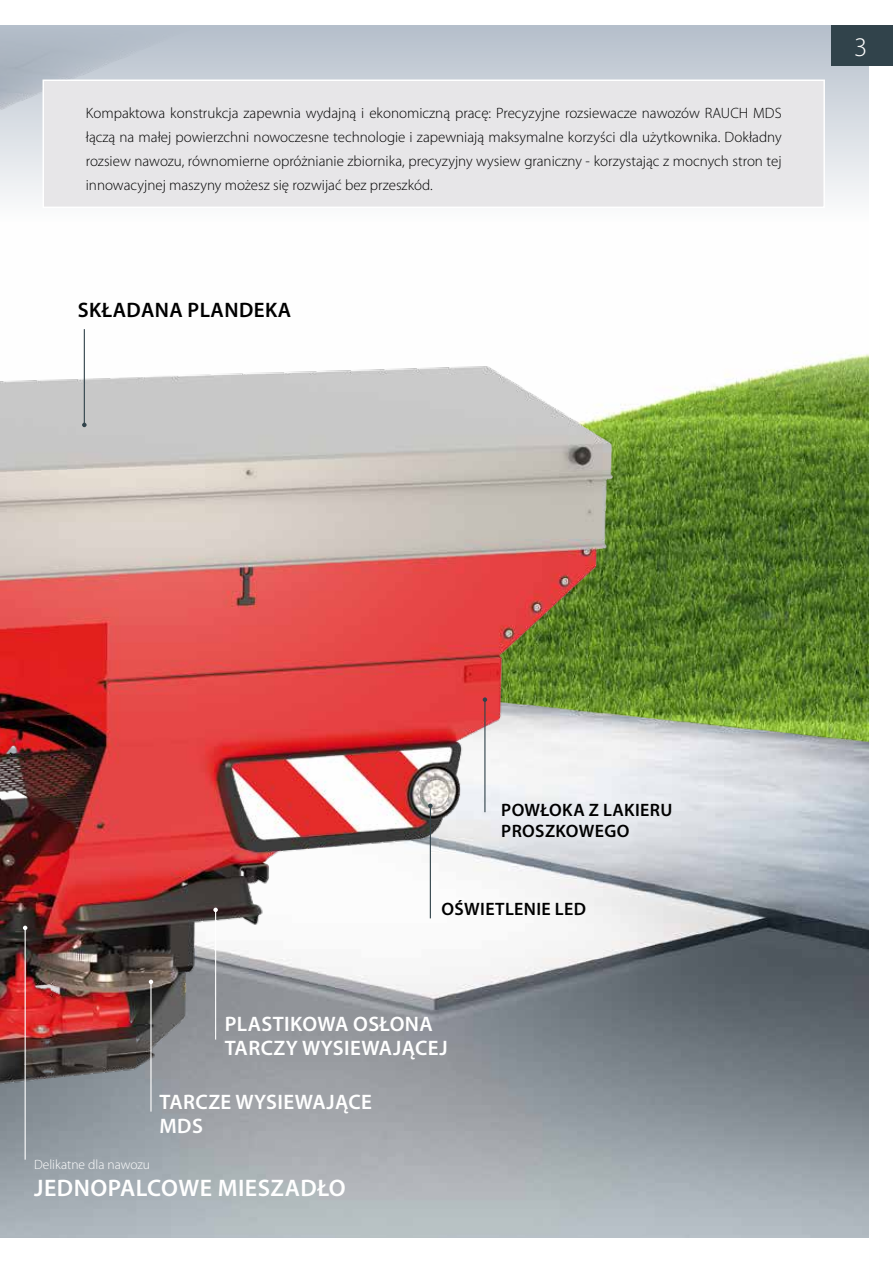
<style>
.page{position:relative;width:893px;height:1263px;background:#fff}
.page>*{position:absolute;margin:0;border:0;box-sizing:border-box;transform-origin:0 0}
.t1{font:300 27px "Myriad Pro";color:#fff}
.t2{font:600 24px "Myriad Pro";letter-spacing:.02em;color:#fff}
.t3{font:600 21px/24px "Myriad Pro";letter-spacing:.02em;color:#fff}
.t4{font:600 21px "Myriad Pro";letter-spacing:.02em;color:#000}
.t5{font:600 18px/21.6px "Myriad Pro";letter-spacing:.02em;color:#000}
.t6{font:300 15px/24px "Myriad Pro";color:#000;text-align:justify}
.t7{font:300 13.5px "Myriad Pro";color:#fff}
</style>
<div class="page">
<img style="left:0;top:329px;width:868px;height:908px">
<svg style="left:0;top:26px;width:868px;height:174px;background:#c2cad3"></svg>
<img style="left:0;top:349px;width:636px;height:757px">
<div style="left:42px;top:79px;width:784px;height:128px;background:#e7e6e8"></div>
<div style="left:831px;top:26px;width:62px;height:40px;background:#31434b"></div>
<hr style="left:25px;top:928px;width:1px;height:232px;background:#fff">
<svg style="left:23px;top:926px;width:4px;height:4px"></svg>
<hr style="left:484px;top:700px;width:1px;height:112px;background:#31434b">
<svg style="left:483px;top:697px;width:4px;height:5px"></svg>
<hr style="left:215px;top:910px;width:1px;height:129px;background:#fff">
<svg style="left:213px;top:908px;width:5px;height:4px"></svg>
<hr style="left:84px;top:329px;width:1px;height:96px;background:#31434b">
<svg style="left:82px;top:423px;width:5px;height:4px"></svg>
<hr style="left:430px;top:806px;width:1px;height:112px;background:#31434b">
<svg style="left:428px;top:803px;width:5px;height:5px"></svg>
<hr style="left:150px;top:982px;width:2px;height:129px;background:#fff">
<svg style="left:149px;top:980px;width:4px;height:4px"></svg>
<p class="t6" style="left:86px;top:101px;width:697px">Kompaktowa konstrukcja zapewnia wydajną i ekonomiczną pracę: Precyzyjne rozsiewacze nawozów RAUCH MDS łączą na małej powierzchni nowoczesne technologie i zapewniają maksymalne korzyści dla użytkownika. Dokładny rozsiew nawozu, równomierne opróżnianie zbiornika, precyzyjny wysiew graniczny - korzystając z mocnych stron tej innowacyjnej maszyny możesz się rozwijać bez przeszkód.</p>
<h3 class="t4" style="left:78px;top:296px;width:215px">SKŁADANA PLANDEKA</h3>
<h1 class="t1" style="left:854px;top:32px;width:15px">3</h1>
<p class="t5" style="left:501px;top:798px;width:173px">POWŁOKA Z LAKIERU<br>PROSZKOWEGO</p>
<p class="t5" style="left:442px;top:897px;width:146px">OŚWIETLENIE LED</p>
<h3 class="t3" style="left:225px;top:1011px;width:224px">PLASTIKOWA OSŁONA<br>TARCZY WYSIEWAJĄCEJ</h3>
<h3 class="t3" style="left:159px;top:1089px;width:214px">TARCZE WYSIEWAJĄCE<br>MDS</h3>
<p class="t7" style="left:34px;top:1157px;width:118px">Delikatne dla nawozu</p>
<h2 class="t2" style="left:34px;top:1173px;width:313px">JEDNOPALCOWE MIESZADŁO</h2>
</div>
